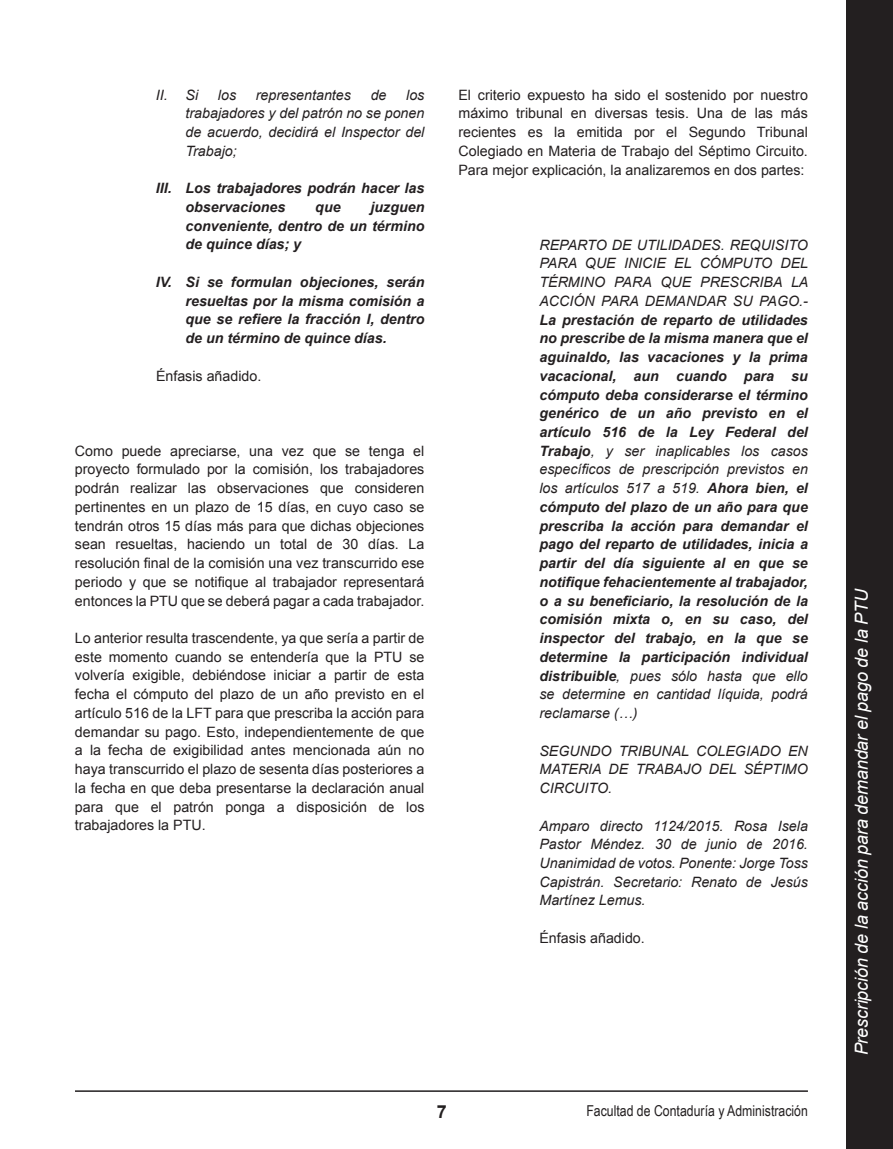
<style>
.page{position:relative;width:893px;height:1149px;background:#fff}
.page>*{position:absolute;margin:0;border:0;box-sizing:border-box;transform-origin:0 0}
.t1{font:italic 18px "Arial";letter-spacing:-.01em;color:#fff}
.t2{font:700 18px "Arial";color:#231f20}
.t3{font:15px "Arial Narrow";color:#231f20}
.t4{font:14.25px/18.8px "Arial";color:#231f20;text-align:justify}
.t5{font:italic 700 14.25px/18.8px "Arial";color:#231f20;text-align:justify}
.t6{font:italic 14.25px/18.8px "Arial";color:#231f20;text-align:justify}
.s1{font-weight:400}
</style>
<div class="page">
<div style="left:846px;top:0;width:47px;height:1148px;background:#231f20"></div>
<hr style="left:75px;top:1089px;width:733px;height:2px;background:#231f20">
<p class="t6" style="left:156px;top:85px;width:44px">II. Si</p>
<p class="t6" style="left:218px;top:85px;width:20px">los</p>
<p class="t6" style="left:256px;top:85px;width:97px">representantes</p>
<p class="t6" style="left:371px;top:85px;width:17px">de</p>
<p class="t6" style="left:186px;top:85px;width:240px;text-indent:221px">los trabajadores y del patrón no se ponen de acuerdo, decidirá el Inspector del Trabajo;</p>
<p class="t5" style="left:186px;top:179px;width:240px;text-indent:-30px">III. Los trabajadores podrán hacer las observaciones</p>
<p class="t5" style="left:186px;top:198px;width:240px;text-indent:185px">juzguen conveniente, dentro de un término de quince días; y</p>
<p class="t5" style="left:186px;top:273px;width:240px;text-indent:-30px">IV. Si se formulan objeciones, serán resueltas por la misma comisión a que se refiere la fracción I, dentro de un término de quince días.</p>
<p class="t4" style="left:156px;top:366px;width:107px">Énfasis añadido.</p>
<p class="t5" style="left:315px;top:198px;width:27px">que</p>
<p class="t4" style="left:75px;top:441px;width:351px">Como puede apreciarse, una vez que se tenga el proyecto formulado por la comisión, los trabajadores podrán realizar las observaciones que consideren pertinentes en un plazo de 15 días, en cuyo caso se tendrán otros 15 días más para que dichas objeciones sean resueltas, haciendo un total de 30 días. La resolución final de la comisión una vez transcurrido ese periodo y que se notifique al trabajador representará entonces la PTU que se deberá pagar a cada trabajador.</p>
<p class="t4" style="left:75px;top:628px;width:351px">Lo anterior resulta trascendente, ya que sería a partir de este momento cuando se entendería que la PTU se volvería exigible, debiéndose iniciar a partir de esta fecha el cómputo del plazo de un año previsto en el artículo 516 de la LFT para que prescriba la acción para demandar su pago. Esto, independientemente de que a la fecha de exigibilidad antes mencionada aún no haya transcurrido el plazo de sesenta días posteriores a la fecha en que deba presentarse la declaración anual para que el patrón ponga a disposición de los trabajadores la PTU.</p>
<p class="t4" style="left:458px;top:85px;width:351px">El criterio expuesto ha sido el sostenido por nuestro máximo tribunal en diversas tesis. Una de las más recientes es la emitida por el Segundo Tribunal Colegiado en Materia de Trabajo del Séptimo Circuito.<br>Para mejor explicación, la analizaremos en dos partes:</p>
<p class="t6" style="left:539px;top:235px;width:270px">REPARTO DE UTILIDADES. REQUISITO PARA QUE INICIE EL CÓMPUTO DEL TÉRMINO PARA QUE PRESCRIBA LA ACCIÓN PARA DEMANDAR SU PAGO.-</p>
<p class="t5" style="left:539px;top:310px;width:270px">La prestación de reparto de utilidades no prescribe de la misma manera que el aguinaldo, las vacaciones y la prima vacacional, aun cuando para su cómputo deba considerarse el término genérico de un año previsto en el artículo 516 de la Ley Federal del Trabajo<span class="s1">, y ser inaplicables los casos específicos de prescripción previstos en los artículos 517 a 519.</span> Ahora bien, el cómputo del plazo de un año para que prescriba la acción para demandar el pago del reparto de utilidades, inicia a partir del día siguiente al en que se notifique fehacientemente al trabajador, o a su beneficiario, la resolución de la comisión mixta o, en su caso, del inspector del trabajo, en la que se determine la participación individual distribuible<span class="s1">, pues sólo hasta que ello se determine en cantidad líquida, podrá reclamarse (…)</span></p>
<p class="t6" style="left:539px;top:741px;width:270px">SEGUNDO TRIBUNAL COLEGIADO EN MATERIA DE TRABAJO DEL SÉPTIMO CIRCUITO.</p>
<p class="t6" style="left:539px;top:816px;width:270px">Amparo directo 1124/2015. Rosa Isela Pastor Méndez. 30 de junio de 2016.<br>Unanimidad de votos. Ponente: Jorge Toss Capistrán. Secretario: Renato de Jesús Martínez Lemus.</p>
<p class="t4" style="left:539px;top:928px;width:107px">Énfasis añadido.</p>
<p class="t2" style="left:437px;top:1099px;width:12px">7</p>
<p class="t3" style="left:586px;top:1099px;width:223px">Facultad de Contaduría y Administración</p>
<p class="t1" style="left:850px;top:1054px;width:468px;rotate:-90deg">Prescripción de la acción para demandar el pago de la PTU</p>
</div>
